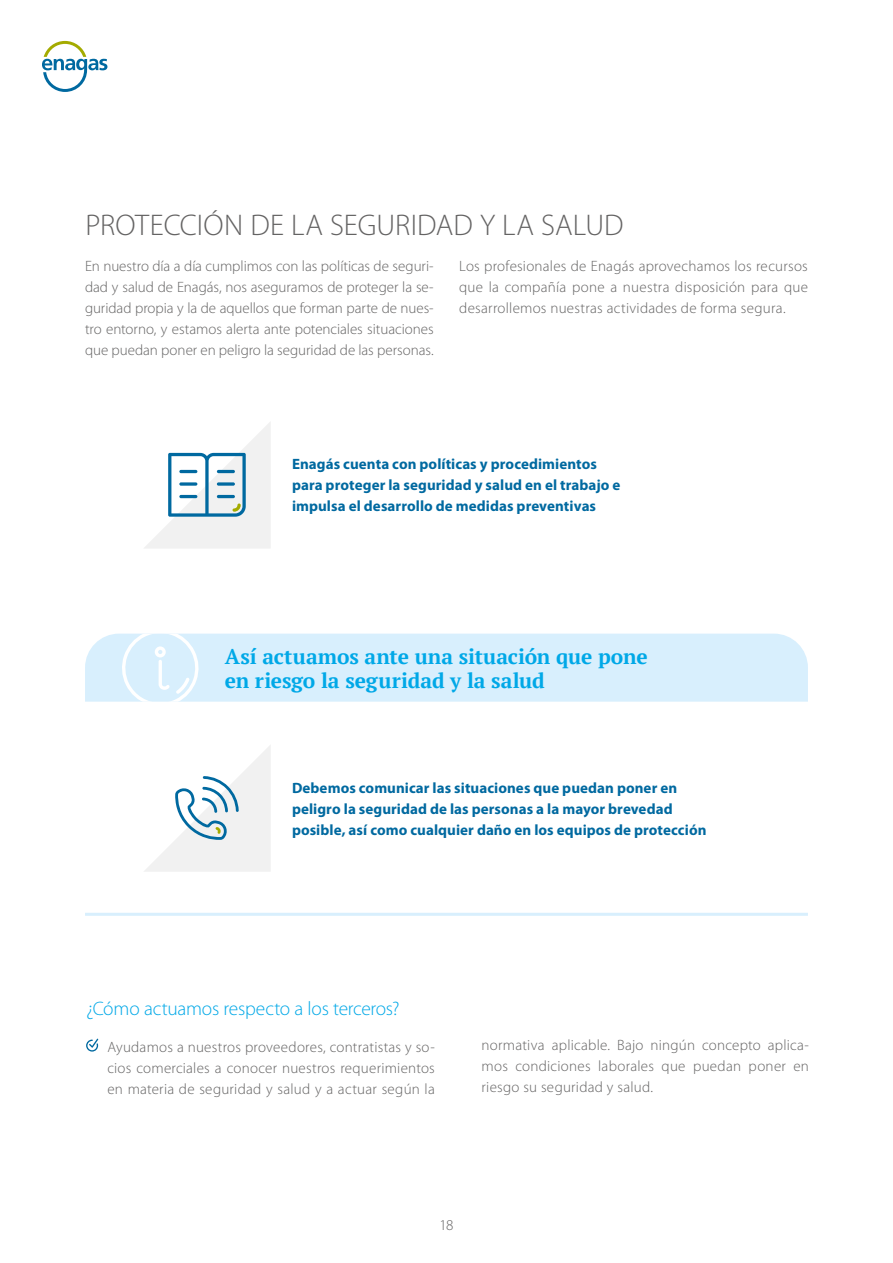
<style>
.page{position:relative;width:893px;height:1263px;background:#fff}
.page>*{position:absolute;margin:0;border:0;box-sizing:border-box;transform-origin:0 0}
.t1{font:300 30px "Myriad Pro";color:#646363}
.t2{font:700 21px/24px "PT Serif";letter-spacing:-.005em;color:#00a8e7}
.t3{font:300 19.5px "Myriad Pro";letter-spacing:-.015em;color:#00a8e7}
.t4{font:300 15px/21px "Myriad Pro";letter-spacing:.015em;color:#646363;text-align:justify}
.t5{font:700 15px/21px "Myriad Pro";letter-spacing:.005em;color:#0069a0}
</style>
<div class="page">
<svg style="left:42px;top:41px;width:65px;height:51px"></svg>
<svg style="left:86px;top:1039px;width:12px;height:12px"></svg>
<svg style="left:144px;top:745px;width:127px;height:127px"></svg>
<hr style="left:85px;top:913px;width:723px;height:3px;background:#d8effd">
<div style="left:85px;top:634px;width:723px;height:68px;background:#d8effd"></div>
<svg style="left:121px;top:634px;width:79px;height:68px"></svg>
<svg style="left:144px;top:422px;width:127px;height:126px"></svg>
<h1 class="t1" style="left:85px;top:209px;width:540px">PROTECCIÓN DE LA SEGURIDAD Y LA SALUD</h1>
<p class="t4" style="left:85px;top:256px;width:350px">En nuestro día a día cumplimos con las políticas de seguri&shy;dad y salud de Enagás, nos aseguramos de proteger la se&shy;guridad propia y la de aquellos que forman parte de nues&shy;tro entorno, y estamos alerta ante potenciales situaciones que puedan poner en peligro la seguridad de las personas.</p>
<p class="t4" style="left:459px;top:256px;width:350px">Los profesionales de Enagás aprovechamos los recursos que la compañía pone a nuestra disposición para que desarrollemos nuestras actividades de forma segura.</p>
<p class="t5" style="left:292px;top:453px;width:330px">Enagás cuenta con políticas y procedimientos para proteger la seguridad y salud en el trabajo e impulsa el desarrollo de medidas preventivas</p>
<h2 class="t2" style="left:225px;top:644px;width:424px">Así actuamos ante una situación que pone en riesgo la seguridad y la salud</h2>
<p class="t5" style="left:292px;top:776px;width:416px">Debemos comunicar las situaciones que puedan poner en peligro la seguridad de las personas a la mayor brevedad posible, así como cualquier daño en los equipos de protección</p>
<h3 class="t3" style="left:86px;top:998px;width:315px">¿Cómo actuamos respecto a los terceros?</h3>
<p class="t4" style="left:107px;top:1036px;width:329px">Ayudamos a nuestros proveedores, contratistas y so&shy;cios comerciales a conocer nuestros requerimientos en materia de seguridad y salud y a actuar según la</p>
<p class="t4" style="left:482px;top:1035px;width:329px">normativa aplicable. Bajo ningún concepto aplica&shy;mos condiciones laborales que puedan poner en riesgo su seguridad y salud.</p>
<p class="t4" style="left:440px;top:1214px;width:15px">18</p>
</div>
